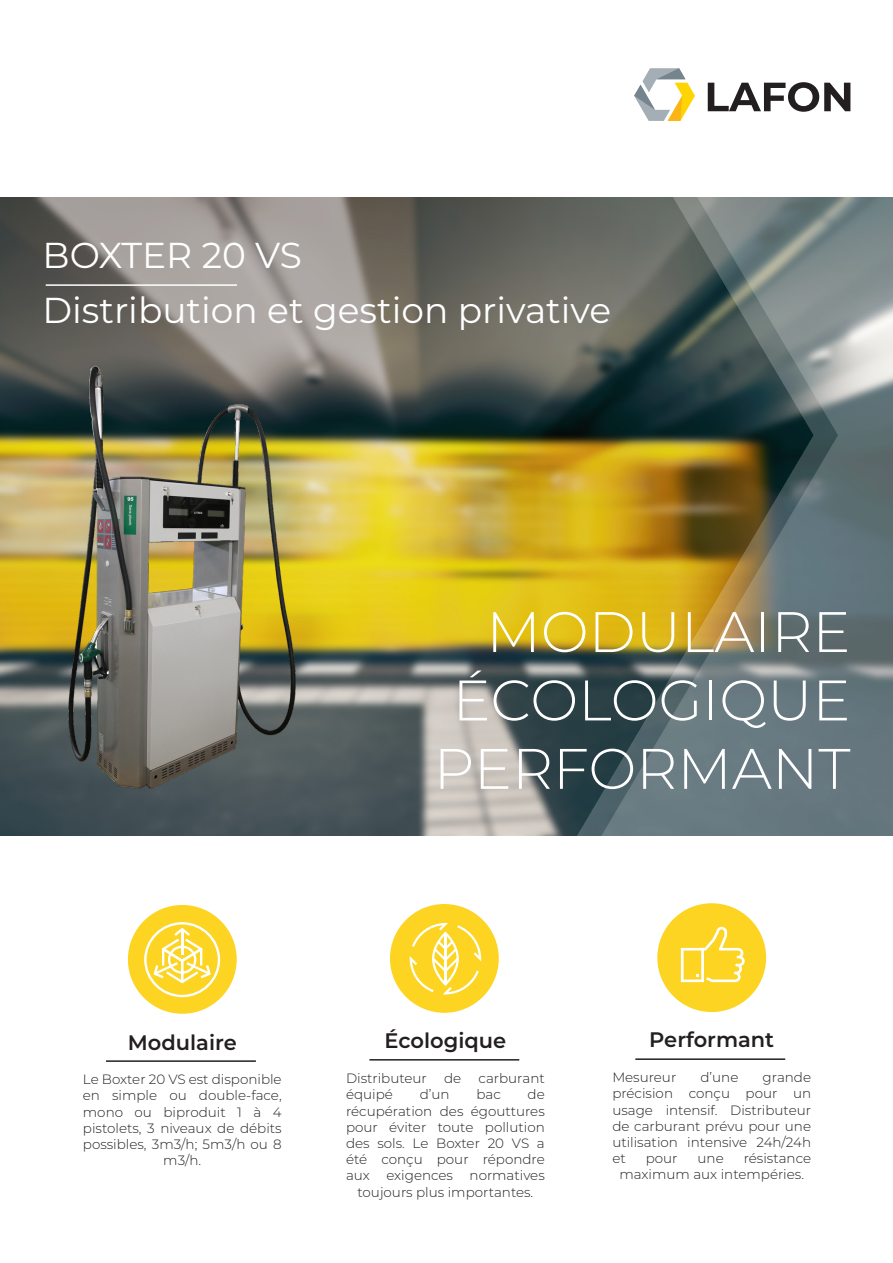
<style>
.page{position:relative;width:893px;height:1263px;background:#fff}
.page>*{position:absolute;margin:0;border:0;box-sizing:border-box;transform-origin:0 0}
.t1{font:300 57px "Montserrat";color:#fff}
.t2{font:36px "Montserrat";color:#fff}
.t3{font:600 21px "Montserrat";color:#231f20}
.t4{font:300 13.5px/16.2px "Montserrat";color:#231f20;text-align:center}
</style>
<div class="page">
<img style="left:0;top:198px;width:577px;height:638px">
<img style="left:577px;top:198px;width:316px;height:638px">
<div style="left:128px;top:905px;width:109px;height:109px;background:#fcd421;border-radius:50%"></div>
<div style="left:390px;top:904px;width:109px;height:109px;background:#fcd421;border-radius:50%"></div>
<div style="left:657px;top:903px;width:109px;height:109px;background:#fcd421;border-radius:50%"></div>
<hr style="left:369px;top:1059px;width:150px;height:1px;background:#231f20">
<hr style="left:635px;top:1058px;width:150px;height:2px;background:#231f20">
<hr style="left:106px;top:1060px;width:150px;height:2px;background:#231f20">
<svg style="left:144px;top:922px;width:76px;height:75px"></svg>
<svg style="left:410px;top:923px;width:71px;height:71px"></svg>
<svg style="left:681px;top:927px;width:64px;height:55px"></svg>
<svg style="left:708px;top:82px;width:142px;height:30px"></svg>
<svg style="left:634px;top:68px;width:61px;height:53px"></svg>
<hr style="left:46px;top:284px;width:191px;height:2px;background:#fff">
<img style="left:59px;top:361px;width:239px;height:430px">
<p class="t2" style="left:43px;top:230px;width:261px">BOXTER 20 VS</p>
<p class="t2" style="left:43px;top:286px;width:570px">Distribution et gestion privative</p>
<p class="t1" style="left:486px;top:593px;width:366px">MODULAIRE</p>
<p class="t1" style="left:452px;top:661px;width:399px">ÉCOLOGIQUE</p>
<p class="t1" style="left:434px;top:730px;width:418px">PERFORMANT</p>
<p class="t3" style="left:128px;top:1027px;width:110px">Modulaire</p>
<p class="t3" style="left:385px;top:1026px;width:123px">Écologique</p>
<p class="t3" style="left:649px;top:1025px;width:126px">Performant</p>
<p class="t4" style="left:83px;top:1071px;width:200px">Le Boxter 20 VS est disponible en simple ou double-face, mono ou biproduit 1 à 4 pistolets, 3 niveaux de débits possibles, 3m3/h; 5m3/h ou 8 m3/h.</p>
<p class="t4" style="left:612px;top:1069px;width:65px">Mesureur</p>
<p class="t4" style="left:700px;top:1069px;width:40px">d’une</p>
<p class="t4" style="left:612px;top:1069px;width:200px;text-align:justify;text-indent:150px">grande précision conçu pour un usage intensif. Distributeur de carburant prévu pour une utilisation intensive 24h/24h et</p>
<p class="t4" style="left:346px;top:1070px;width:82px">Distributeur</p>
<p class="t4" style="left:444px;top:1070px;width:19px">de</p>
<p class="t4" style="left:479px;top:1070px;width:68px">carburant</p>
<p class="t4" style="left:346px;top:1086px;width:48px">équipé</p>
<p class="t4" style="left:420px;top:1086px;width:31px">d’un</p>
<p class="t4" style="left:476px;top:1086px;width:26px">bac</p>
<p class="t4" style="left:528px;top:1086px;width:19px">de</p>
<p class="t4" style="left:346px;top:1102px;width:200px">récupération des égouttures</p>
<p class="t4" style="left:346px;top:1118px;width:200px">pour éviter toute pollution</p>
<p class="t4" style="left:346px;top:1135px;width:200px">des sols. Le Boxter 20 VS a</p>
<p class="t4" style="left:346px;top:1151px;width:200px">été conçu pour répondre</p>
<p class="t4" style="left:346px;top:1167px;width:200px">aux exigences normatives</p>
<p class="t4" style="left:357px;top:1183px;width:177px">toujours plus importantes.</p>
<p class="t4" style="left:619px;top:1150px;width:193px;text-align:left;text-indent:124px">résistance maximum aux intempéries.</p>
<p class="t4" style="left:646px;top:1150px;width:33px">pour</p>
<p class="t4" style="left:698px;top:1150px;width:28px">une</p>
</div>
